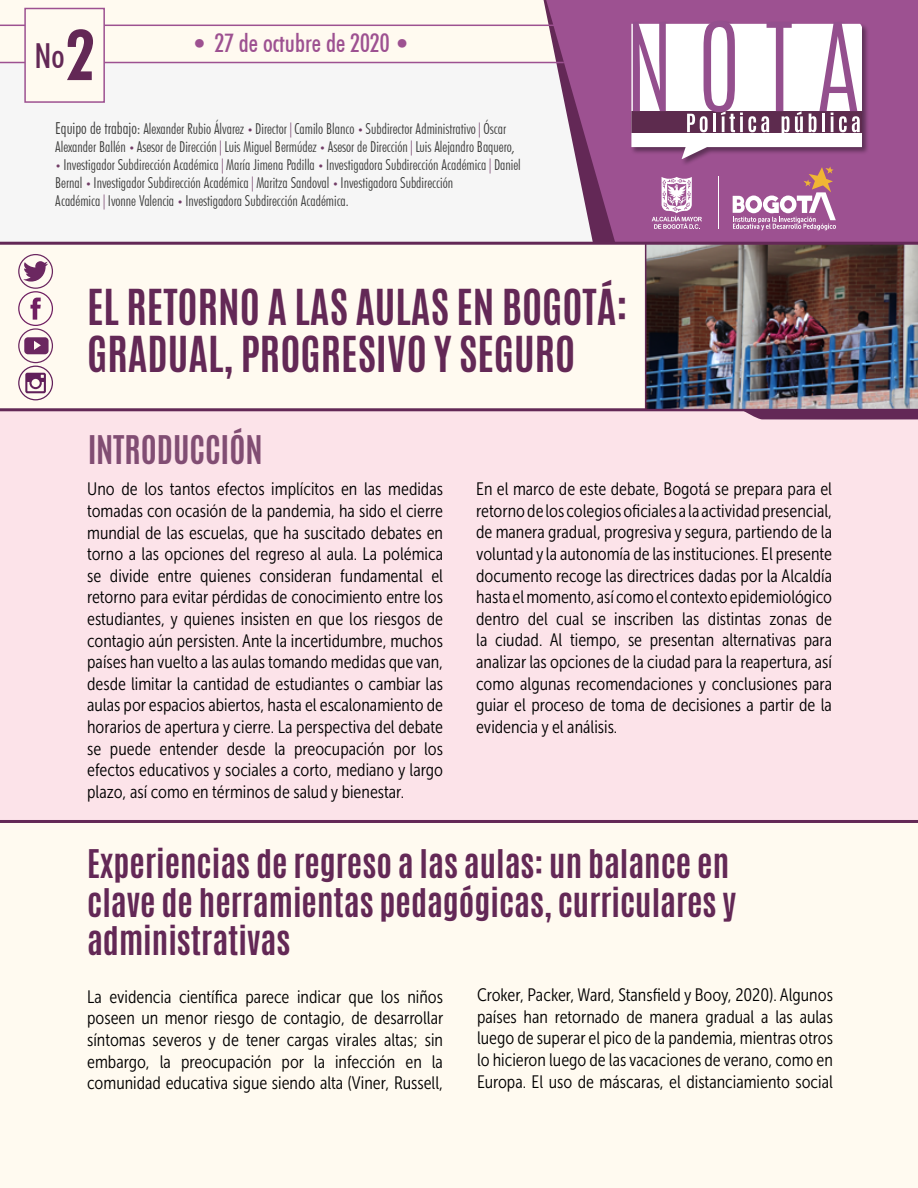
<style>
.page{position:relative;width:918px;height:1188px;background:#fffaf0}
.page>*{position:absolute;margin:0;border:0;box-sizing:border-box;transform-origin:0 0}
.t1{font:700 41.4px/47.1px "Antonio";color:#632856}
.None-2{font:500 condensed 34.5px "Futura BT";color:#632856}
.t2{font:700 33px/38.4px "Antonio";color:#632856}
.None-3{font:500 condensed 25.5px "Futura BT";color:#9d5191}
.parrafo{font:18px/21.6px "Museo Sans Condensed 300";color:#000;text-align:justify}
.t3{font:300 condensed 15px/18px "Futura BT";color:#3c3c3b}
.s1{font-weight:700;font-size:70.5px}
.s2{font-family:"Optima";font-weight:700;font-stretch:normal}
.s3{font-size:16.5px}
.s4{font-size:10.5px;color:#723d67}
.s5{color:#723d67}
</style>
<div class="page">
<div style="left:0;top:408px;width:918px;height:415px;background:#fce3e9"></div>
<div style="left:0;top:63px;width:918px;height:181px;background:#f6f6f6"></div>
<svg style="left:546px;top:0;width:372px;height:242px;fill:#9d5191"></svg>
<svg style="left:733px;top:167px;width:103px;height:63px"></svg>
<hr style="left:718px;top:176px;width:1px;height:53px;background:#fff">
<svg style="left:652px;top:177px;width:50px;height:52px"></svg>
<hr style="left:0;top:25px;width:564px;height:1px;background:#9d5191">
<hr style="left:0;top:62px;width:564px;height:1px;background:#9d5191">
<div style="left:24px;top:8px;width:81px;height:95px;background:#fffaf0;border:2px solid #9d5191"></div>
<div style="left:18px;top:254px;width:35px;height:35px;border:1px solid #6b2760;border-radius:50%"></div>
<svg style="left:23px;top:261px;width:25px;height:21px"></svg>
<div style="left:18px;top:291px;width:35px;height:35px;border:1px solid #701f62;border-radius:50%"></div>
<svg style="left:30px;top:298px;width:11px;height:22px"></svg>
<div style="left:18px;top:366px;width:35px;height:34px;border:1px solid #611f5a;border-radius:50%"></div>
<svg style="left:25px;top:373px;width:21px;height:20px"></svg>
<div style="left:18px;top:328px;width:35px;height:35px;border:1px solid #6b2760;border-radius:50%"></div>
<svg style="left:24px;top:337px;width:25px;height:17px"></svg>
<div style="left:630px;top:20px;width:239px;height:146px;background:#000;opacity:.4"></div>
<svg style="left:631px;top:21px;width:231px;height:138px"></svg>
<img style="left:645px;top:245px;width:273px;height:165px">
<hr style="left:0;top:242px;width:918px;height:3px;background:#632856">
<svg style="left:743px;top:410px;width:175px;height:10px"></svg>
<p class="None-2" style="left:35px;top:35px;width:63px">No<span class="s1">2</span></p>
<p class="None-3" style="left:192px;top:28px;width:219px"><span class="s2">•</span> 27 de octubre de 2020 <span class="s2">•</span></p>
<p class="t3" style="left:55px;top:119px;width:461px"><span class="s3">Equipo de trabajo:</span> Alexander Rubio Álvarez <span class="s4">•</span> Director<span class="s5">|</span>Camilo Blanco <span class="s4">•</span> Subdirector Administrativo<span class="s5">|</span>Óscar<br>Alexander Ballén <span class="s4">•</span> Asesor de Dirección<span class="s5">|</span>Luis Miguel Bermúdez <span class="s4">•</span> Asesor de Dirección<span class="s5">|</span>Luis Alejandro Baquero,</p>
<p class="t3" style="left:55px;top:155px;width:467px"><span class="s4">•</span> Investigador Subdirección Académica<span class="s5">|</span>María Jimena Padilla <span class="s4">•</span> Investigadora Subdirección Académica<span class="s5">|</span>Daniel<br>Bernal <span class="s4">•</span> Investigador Subdirección Académica<span class="s5">|</span>Maritza Sandoval <span class="s4">•</span> Investigadora Subdirección<br>Académica<span class="s5">|</span>Ivonne Valencia <span class="s4">•</span> Investigadora Subdirección Académica.</p>
<p class="t1" style="left:87px;top:284px;width:542px">EL RETORNO A LAS AULAS EN BOGOTÁ:<br>GRADUAL, PROGRESIVO Y SEGURO</p>
<h3 class="t2" style="left:87px;top:431px;width:177px">INTRODUCCIÓN</h3>
<p class="parrafo" style="left:87px;top:479px;width:357px">Uno de los tantos efectos implícitos en las medidas tomadas con ocasión de la pandemia, ha sido el cierre mundial de las escuelas, que ha suscitado debates en torno a las opciones del regreso al aula. La polémica se divide entre quienes consideran fundamental el retorno para evitar pérdidas de conocimiento entre los estudiantes, y quienes insisten en que los riesgos de contagio aún persisten. Ante la incertidumbre, muchos países han vuelto a las aulas tomando medidas que van, desde limitar la cantidad de estudiantes o cambiar las aulas por espacios abiertos, hasta el escalonamiento de horarios de apertura y cierre. La perspectiva del debate se puede entender desde la preocupación por los efectos educativos y sociales a corto, mediano y largo plazo, así como en términos de salud y bienestar.</p>
<p class="parrafo" style="left:476px;top:478px;width:357px">En el marco de este debate, Bogotá se prepara para el retorno de los colegios oficiales a la actividad presencial, de manera gradual, progresiva y segura, partiendo de la voluntad y la autonomía de las instituciones. El presente documento recoge las directrices dadas por la Alcaldía hasta el momento, así como el contexto epidemiológico dentro del cual se inscriben las distintas zonas de la ciudad. Al tiempo, se presentan alternativas para analizar las opciones de la ciudad para la reapertura, así como algunas recomendaciones y conclusiones para guiar el proceso de toma de decisiones a partir de la evidencia y el análisis.</p>
<p class="t2" style="left:87px;top:846px;width:651px">Experiencias de regreso a las aulas: un balance en clave de herramientas pedagógicas, curriculares y administrativas</p>
<p class="parrafo" style="left:87px;top:986px;width:358px">La evidencia científica parece indicar que los niños poseen un menor riesgo de contagio, de desarrollar síntomas severos y de tener cargas virales altas; sin embargo, la preocupación por la infección en la comunidad educativa sigue siendo alta (Viner, Russell,</p>
<p class="parrafo" style="left:477px;top:984px;width:357px">Croker, Packer, Ward, Stansfield y Booy, 2020). Algunos países han retornado de manera gradual a las aulas luego de superar el pico de la pandemia, mientras otros lo hicieron luego de las vacaciones de verano, como en Europa. El uso de máscaras, el distanciamiento social</p>
</div>
